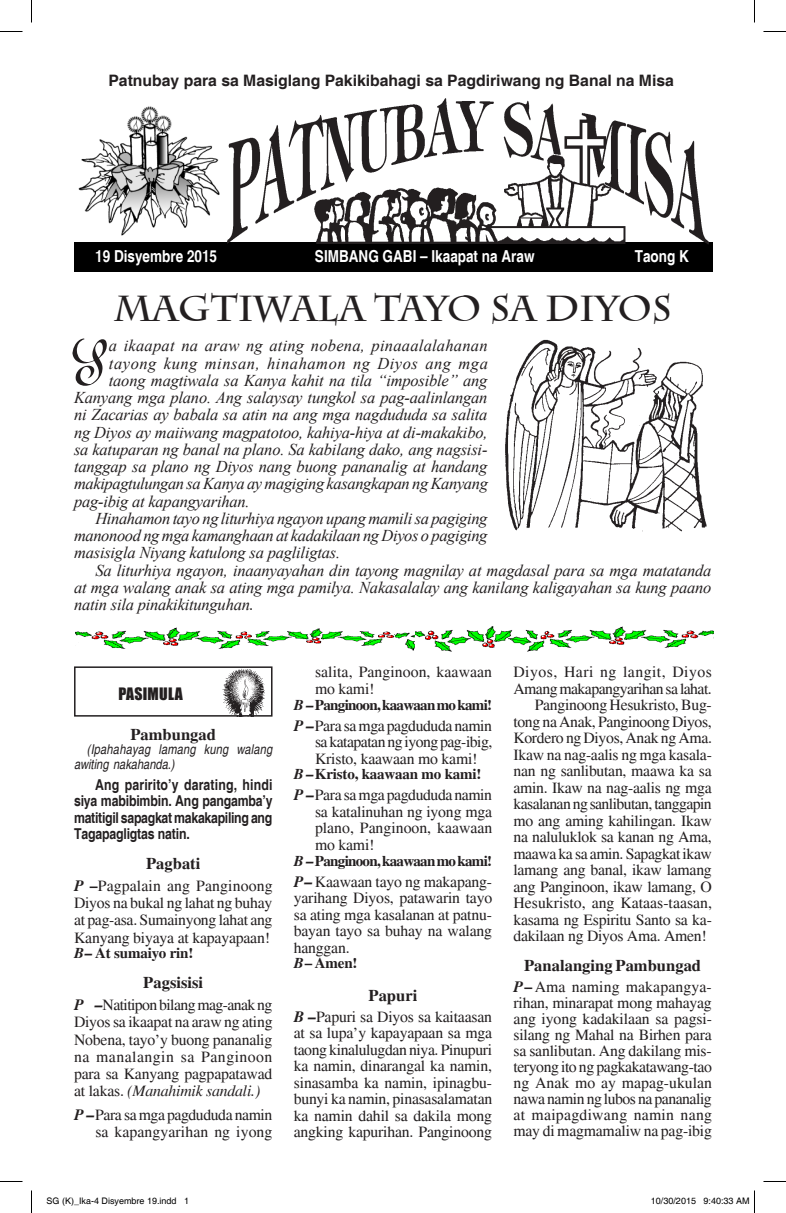
<style>
.page{position:relative;width:786px;height:1213px;background:#fff}
.page>*{position:absolute;margin:0;border:0;box-sizing:border-box;transform-origin:0 0}
.Introduction{font:63.9px "Terpsichore";color:#231f20}
.t1{font:700 36px "Charlesworth";color:#231f20}
.Introduction-2{font:italic 16.5px/17.2px "Times New Roman";letter-spacing:-.015em;color:#231f20;text-align:justify}
.Title-Center{font:700 16.5px "Times";color:#231f20}
.t2{font:700 condensed 16.5px "Helvetica";color:#fff}
.Introduction-3{font:italic 16.5px "Times New Roman";letter-spacing:.015em;color:#231f20}
.Introduction-4{font:italic 16.5px "Times New Roman";letter-spacing:.035em;color:#231f20}
.P-Indent{font:15.75px/16.5px "Times";letter-spacing:-.015em;color:#231f20;text-align:justify}
.t3{font:700 15.75px "Helvetica";color:#231f20}
.P-Indent-2{font:15.75px/16.5px "Times";letter-spacing:-.035em;color:#231f20}
.P-Indent-3{font:15.75px/16.5px "Times";letter-spacing:.005em;color:#231f20}
.icon{font:15.75px "Impact";letter-spacing:.015em;color:#231f20}
.Text__Readings{font:700 condensed 15px/16.5px "Helvetica";letter-spacing:-.02em;color:#231f20;text-align:justify}
.B-indent{font:700 15px "Times";letter-spacing:-.045em;color:#231f20}
.B{font:700 15px "Times";letter-spacing:-.015em;color:#231f20}
.B-indent-2{font:700 15px "Times";letter-spacing:-.015em;color:#231f20}
.Catech_Notes{font:italic condensed 13.5px/14.2px "Helvetica";letter-spacing:.015em;color:#231f20}
.t4{font:9px "Helvetica";color:#000}
.s1{font-family:"Times"}
.s2{font-weight:700;font-style:italic}
.s3{font-weight:700}
.s4{font-style:italic}
</style>
<div class="page">
<div style="left:74px;top:242px;width:639px;height:29px;background:#000"></div>
<img style="left:222px;top:669px;width:43px;height:44px">
<div style="left:74px;top:666px;width:198px;height:50px;border:2px solid #231f20"></div>
<img style="left:227px;top:99px;width:481px;height:145px">
<img style="left:246px;top:628px;width:150px;height:18px">
<img style="left:396px;top:632px;width:19px;height:19px">
<img style="left:75px;top:627px;width:171px;height:22px">
<img style="left:415px;top:626px;width:132px;height:26px">
<img style="left:547px;top:626px;width:166px;height:22px">
<div style="left:72px;top:636px;width:7px;height:9px;background:#fff;border-radius:50%"></div>
<div style="left:709px;top:638px;width:7px;height:9px;background:#fff;border-radius:50%"></div>
<img style="left:505px;top:339px;width:202px;height:193px">
<img style="left:79px;top:106px;width:141px;height:130px">
<svg style="left:0;top:31px;width:22px;height:1px"></svg>
<svg style="left:763px;top:31px;width:23px;height:1px"></svg>
<svg style="left:0;top:1181px;width:22px;height:1px"></svg>
<svg style="left:763px;top:1181px;width:23px;height:1px"></svg>
<svg style="left:31px;top:0;width:1px;height:22px"></svg>
<svg style="left:31px;top:1190px;width:1px;height:23px"></svg>
<svg style="left:754px;top:0;width:1px;height:22px"></svg>
<svg style="left:754px;top:1190px;width:1px;height:23px"></svg>
<p class="t3" style="left:108px;top:70px;width:567px">Patnubay para sa Masiglang Pakikibahagi sa Pagdiriwang ng Banal na Misa</p>
<p class="t2" style="left:95px;top:246px;width:123px">19 Disyembre 2015</p>
<p class="t2" style="left:315px;top:246px;width:221px">SIMBANG GABI – Ikaapat na Araw</p>
<p class="t2" style="left:635px;top:246px;width:56px">Taong K</p>
<p class="t1" style="left:114px;top:287px;width:559px">MAGTIWALA TAYO SA DIYOS</p>
<p class="Introduction" style="left:74px;top:335px;width:43px">S</p>
<p class="Introduction-3" style="left:109px;top:337px;width:380px">a ikaapat na araw ng ating nobena, pinaaalalahanan</p>
<p class="Introduction-4" style="left:109px;top:354px;width:381px">tayong kung minsan, hinahamon ng Diyos ang mga</p>
<p class="Introduction-2" style="left:109px;top:372px;width:380px">taong magtiwala sa Kanya kahit na tila “imposible” ang</p>
<p class="Introduction-2" style="left:74px;top:389px;width:415px">Kanyang mga plano. Ang salaysay tungkol sa pag-aalinlangan</p>
<p class="Introduction-2" style="left:74px;top:406px;width:415px">ni Zacarias ay babala sa atin na ang mga nagdududa sa salita</p>
<p class="Introduction-2" style="left:74px;top:423px;width:415px">ng Diyos ay maiiwang magpatotoo, kahiya-hiya at di-makakibo,</p>
<p class="Introduction-2" style="left:74px;top:441px;width:415px">sa katuparan ng banal na plano. Sa kabilang dako, ang nagsisi-</p>
<p class="Introduction-2" style="left:74px;top:458px;width:415px">tanggap sa plano ng Diyos nang buong pananalig at handang</p>
<p class="Introduction-2" style="left:74px;top:475px;width:415px">makipagtulungan sa Kanya ay magiging kasangkapan ng Kanyang</p>
<p class="Introduction-2" style="left:74px;top:492px;width:177px">pag-ibig at kapangyarihan.</p>
<p class="Introduction-2" style="left:74px;top:510px;width:415px;text-indent:21px">Hinahamon tayo ng liturhiya ngayon upang mamili sa pagiging manonood ng mga kamanghaan at kadakilaan ng Diyos o pagiging masisigla Niyang katulong sa pagliligtas.</p>
<p class="Introduction-2" style="left:74px;top:561px;width:639px;text-indent:21px">Sa liturhiya ngayon, inaanyayahan din tayong magnilay at magdasal para sa mga matatanda at mga walang anak sa ating mga pamilya. Nakasalalay ang kanilang kaligayahan sa kung paano natin sila pinakikitunguhan<span class="s1">.</span></p>
<p class="icon" style="left:118px;top:681px;width:66px">PASIMULA</p>
<p class="Title-Center" style="left:130px;top:725px;width:87px">Pambungad</p>
<p class="Catech_Notes" style="left:74px;top:742px;width:200px;text-indent:13px">(Ipahahayag lamang kung walang awiting nakahanda.)</p>
<p class="Text__Readings" style="left:74px;top:776px;width:200px;text-indent:21px">Ang paririto’y darating, hindi siya mabibimbin. Ang pangamba’y matitigil sapagkat makakapiling ang Tagapagligtas natin.</p>
<p class="Title-Center" style="left:146px;top:854px;width:56px">Pagbati</p>
<p class="P-Indent" style="left:74px;top:877px;width:200px;line-height:17.2px"><span class="s2">P</span> <span class="s3">–</span>Pagpalain ang Panginoong Diyos na bukal ng lahat ng buhay at pag-asa. Sumainyong lahat ang Kanyang biyaya at kapayapaan!</p>
<p class="B" style="left:74px;top:944px;width:121px"><span class="s4">B --–</span> At sumaiyo rin!</p>
<p class="Title-Center" style="left:143px;top:973px;width:61px">Pagsisisi</p>
<p class="P-Indent" style="left:74px;top:996px;width:200px;line-height:17.2px"><span class="s2">P –</span>Natitipon bilang mag-anak ng Diyos sa ikaapat na araw ng ating Nobena, tayo’y buong pananalig na manalangin sa Panginoon para sa Kanyang pagpapatawad at lakas. <span class="s4">(Manahimik sandali.)</span></p>
<p class="P-Indent" style="left:74px;top:1107px;width:200px;text-align:right"><span class="s2">P –</span>Para sa mga pagdududa namin sa kapangyarihan ng iyong</p>
<p class="P-Indent-3" style="left:315px;top:664px;width:179px">salita, Panginoon, kaawaan mo kami!</p>
<p class="B-indent" style="left:294px;top:696px;width:200px"><span class="s4">B –</span>Panginoon, kaawaan mo kami!</p>
<p class="P-Indent" style="left:315px;top:717px;width:179px;text-indent:-21px"><span class="s2">P –</span>Para sa mga pagdududa namin sa katapatan ng iyong pag-ibig, Kristo, kaawaan mo kami!</p>
<p class="B-indent-2" style="left:294px;top:765px;width:189px"><span class="s4">B –</span>Kristo, kaawaan mo kami!</p>
<p class="P-Indent" style="left:315px;top:787px;width:179px;text-indent:-21px"><span class="s2">P –</span>Para sa mga pagdududa namin sa katalinuhan ng iyong mga plano, Panginoon, kaawaan mo kami!</p>
<p class="B-indent" style="left:294px;top:852px;width:200px"><span class="s4">B –</span>Panginoon, kaawaan mo kami!</p>
<p class="P-Indent" style="left:294px;top:873px;width:200px"><span class="s2">P–</span> Kaawaan tayo ng makapang&shy;yarihang Diyos, patawarin tayo sa ating mga kasalanan at patnu&shy;bayan tayo sa buhay na walang hanggan.</p>
<p class="B" style="left:294px;top:954px;width:65px"><span class="s4">B</span> --– Amen!</p>
<p class="Title-Center" style="left:369px;top:985px;width:50px">Papuri</p>
<p class="P-Indent" style="left:294px;top:1008px;width:200px"><span class="s2">B –</span>Papuri sa Diyos sa kaitaasan at sa lupa’y kapayapaan sa mga taong kinalulugdan niya. Pinupuri ka namin, dinarangal ka namin, sinasamba ka namin, ipinagbu&shy;bunyi ka namin, pinasasalamatan ka namin dahil sa dakila mong angking kapurihan. Panginoong</p>
<p class="P-Indent-2" style="left:513px;top:664px;width:200px">Diyos, Hari ng langit, Diyos<br>Amang makapangyarihan sa lahat.</p>
<p class="P-Indent" style="left:513px;top:697px;width:200px;text-indent:21px">Panginoong Hesukristo, Bug&shy;tong na Anak, Panginoong Diyos, Kordero ng Diyos, Anak ng Ama.<br>Ikaw na nag-aalis ng mga kasala&shy;nan ng sanlibutan, maawa ka sa amin. Ikaw na nag-aalis ng mga kasalanan ng sanlibutan, tanggapin mo ang aming kahilingan. Ikaw na naluluklok sa kanan ng Ama, maawa ka sa amin. Sapagkat ikaw lamang ang banal, ikaw lamang ang Panginoon, ikaw lamang, O Hesukristo, ang Kataas-taasan, kasama ng Espiritu Santo sa ka&shy;dakilaan ng Diyos Ama. Amen!</p>
<p class="Title-Center" style="left:524px;top:956px;width:178px">Panalanging Pambungad</p>
<p class="P-Indent" style="left:513px;top:979px;width:200px;line-height:16px"><span class="s2">P</span><span class="s3">–</span> Ama naming makapangya&shy;rihan, minarapat mong mahayag ang iyong kadakilaan sa pagsi&shy;silang ng Mahal na Birhen para sa sanlibutan. Ang dakilang mis&shy;teryong ito ng pagkakatawang-tao ng Anak mo ay mapag-ukulan nawa namin ng lubos na pananalig at maipagdiwang namin nang may di magmamaliw na pag-ibig</p>
<p class="t4" style="left:46px;top:1195px;width:144px">SG (K)_Ika-4 Disyembre 19.indd 1</p>
<p class="t4" style="left:651px;top:1195px;width:100px">10/30/2015 9:40:33 AM</p>
</div>
